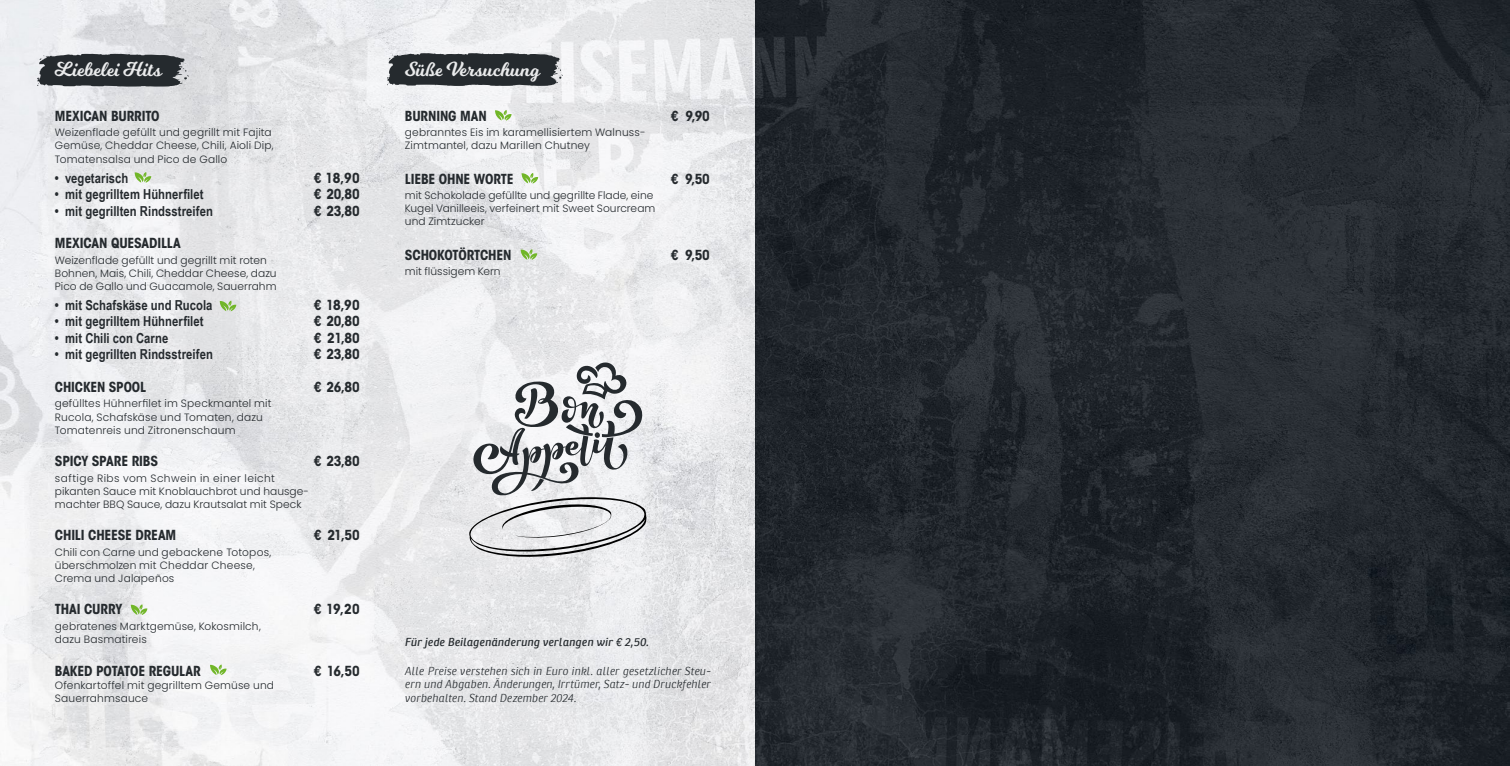
<style>
.page{position:relative;width:1510px;height:766px;background:#fff}
.page>*{position:absolute;margin:0;border:0;box-sizing:border-box;transform-origin:0 0}
.t1{font:20px "Milkshake";letter-spacing:.005em;color:#eaebec}
.t2{font:700 condensed 13.75px "ITC Avant Garde Std";letter-spacing:-.015em;color:#252a2e}
.t3{font:700 13.75px "Arial Narrow";letter-spacing:.005em;color:#252a2e}
.t4{font:italic 300 11.25px/13.5px "Ronnia W01";letter-spacing:.005em;color:#252a2e;text-align:justify}
.t5{font:italic 11.25px "Ronnia W01";letter-spacing:.01em;color:#252a2e}
.t6{font:300 10.62px/13.1px "Poppins";letter-spacing:.01em;color:#252a2e}
</style>
<div class="page">
<img style="left:0;top:0;width:1509px;height:765px">
<svg style="left:758px;top:4px;width:4px;height:3px"></svg>
<svg style="left:5px;top:11px;width:4px;height:3px"></svg>
<svg style="left:387px;top:53px;width:176px;height:33px;background:#3b3f43"></svg>
<svg style="left:37px;top:54px;width:152px;height:33px;background:#3f4347"></svg>
<svg style="left:469px;top:361px;width:177px;height:197px"></svg>
<svg style="left:495px;top:110px;width:16px;height:10px"></svg>
<svg style="left:521px;top:173px;width:17px;height:10px"></svg>
<svg style="left:135px;top:172px;width:16px;height:10px"></svg>
<svg style="left:220px;top:300px;width:16px;height:11px"></svg>
<svg style="left:521px;top:249px;width:16px;height:11px"></svg>
<svg style="left:131px;top:604px;width:16px;height:10px"></svg>
<svg style="left:210px;top:664px;width:17px;height:11px"></svg>
<h1 class="t1" style="left:55px;top:55px;width:109px">Liebelei Hits</h1>
<p class="t2" style="left:55px;top:107px;width:106px">MEXICAN BURRITO</p>
<p class="t6" style="left:55px;top:126px;width:220px">Weizenflade gefüllt und gegrillt mit Fajita<br>Gemüse, Cheddar Cheese, Chili, Aioli Dip,<br>Tomatensalsa und Pico de Gallo</p>
<p class="t3" style="left:55px;top:167px;width:75px">• vegetarisch</p>
<p class="t2" style="left:314px;top:169px;width:48px">€ 18,90</p>
<p class="t3" style="left:55px;top:184px;width:150px">• mit gegrilltem Hühnerfilet</p>
<p class="t2" style="left:314px;top:185px;width:48px">€ 20,80</p>
<p class="t3" style="left:55px;top:200px;width:159px">• mit gegrillten Rindsstreifen</p>
<p class="t2" style="left:314px;top:202px;width:48px">€ 23,80</p>
<p class="t2" style="left:55px;top:234px;width:127px">MEXICAN QUESADILLA</p>
<p class="t6" style="left:55px;top:253px;width:223px">Weizenflade gefüllt und gegrillt mit roten<br>Bohnen, Mais, Chili, Cheddar Cheese, dazu<br>Pico de Gallo und Guacamole, Sauerrahm</p>
<p class="t3" style="left:55px;top:294px;width:159px">• mit Schafskäse und Rucola</p>
<p class="t2" style="left:314px;top:296px;width:48px">€ 18,90</p>
<p class="t3" style="left:55px;top:311px;width:150px">• mit gegrilltem Hühnerfilet</p>
<p class="t2" style="left:314px;top:312px;width:48px">€ 20,80</p>
<p class="t3" style="left:55px;top:327px;width:115px">• mit Chili con Carne</p>
<p class="t2" style="left:314px;top:329px;width:48px">€ 21,80</p>
<p class="t3" style="left:55px;top:344px;width:159px">• mit gegrillten Rindsstreifen</p>
<p class="t2" style="left:314px;top:345px;width:48px">€ 23,80</p>
<p class="t2" style="left:55px;top:378px;width:93px">CHICKEN SPOOL</p>
<p class="t2" style="left:314px;top:378px;width:48px">€ 26,80</p>
<p class="t6" style="left:55px;top:397px;width:218px">gefülltes Hühnerfilet im Speckmantel mit<br>Rucola, Schafskäse und Tomaten, dazu<br>Tomatenreis und Zitronenschaum</p>
<p class="t2" style="left:55px;top:452px;width:105px">SPICY SPARE RIBS</p>
<p class="t2" style="left:314px;top:452px;width:48px">€ 23,80</p>
<p class="t6" style="left:55px;top:471px;width:256px">saftige Ribs vom Schwein in einer leicht pikanten Sauce mit Knoblauchbrot und hausge&shy;machter BBQ Sauce, dazu Krautsalat mit Speck</p>
<p class="t2" style="left:55px;top:526px;width:123px">CHILI CHEESE DREAM</p>
<p class="t2" style="left:314px;top:526px;width:48px">€ 21,50</p>
<p class="t6" style="left:55px;top:545px;width:218px">Chili con Carne und gebackene Totopos, überschmolzen mit Cheddar Cheese,<br>Crema und Jalapeños</p>
<p class="t2" style="left:55px;top:600px;width:69px">THAI CURRY</p>
<p class="t2" style="left:314px;top:600px;width:48px">€ 19,20</p>
<p class="t6" style="left:55px;top:619px;width:207px">gebratenes Marktgemüse, Kokosmilch, dazu Basmatireis</p>
<p class="t2" style="left:55px;top:661px;width:147px">BAKED POTATOE REGULAR</p>
<p class="t2" style="left:314px;top:661px;width:48px">€ 16,50</p>
<p class="t6" style="left:55px;top:678px;width:221px">Ofenkartoffel mit gegrilltem Gemüse und<br>Sauerrahmsauce</p>
<h1 class="t1" style="left:405px;top:55px;width:136px">Süße Versuchung</h1>
<p class="t2" style="left:405px;top:107px;width:83px">BURNING MAN</p>
<p class="t2" style="left:671px;top:107px;width:40px">€ 9,90</p>
<p class="t6" style="left:405px;top:126px;width:242px">gebranntes Eis im karamellisiertem Walnuss-<br>Zimtmantel, dazu Marillen Chutney</p>
<p class="t2" style="left:405px;top:170px;width:110px">LIEBE OHNE WORTE</p>
<p class="t2" style="left:671px;top:170px;width:40px">€ 9,50</p>
<p class="t6" style="left:405px;top:189px;width:252px">mit Schokolade gefüllte und gegrillte Flade, eine<br>Kugel Vanilleeis, verfeinert mit Sweet Sourcream und Zimtzucker</p>
<p class="t2" style="left:405px;top:246px;width:108px">SCHOKOTÖRTCHEN</p>
<p class="t2" style="left:671px;top:246px;width:40px">€ 9,50</p>
<p class="t6" style="left:405px;top:265px;width:97px">mit flüssigem Kern</p>
<p class="t5" style="left:405px;top:635px;width:245px">Für jede Beilagenänderung verlangen wir € 2,50.</p>
<p class="t4" style="left:405px;top:664px;width:307px">Alle Preise verstehen sich in Euro inkl. aller gesetzlicher Steu&shy;ern und Abgaben. Änderungen, Irrtümer, Satz- und Druckfehler vorbehalten. Stand Dezember 2024.</p>
</div>
